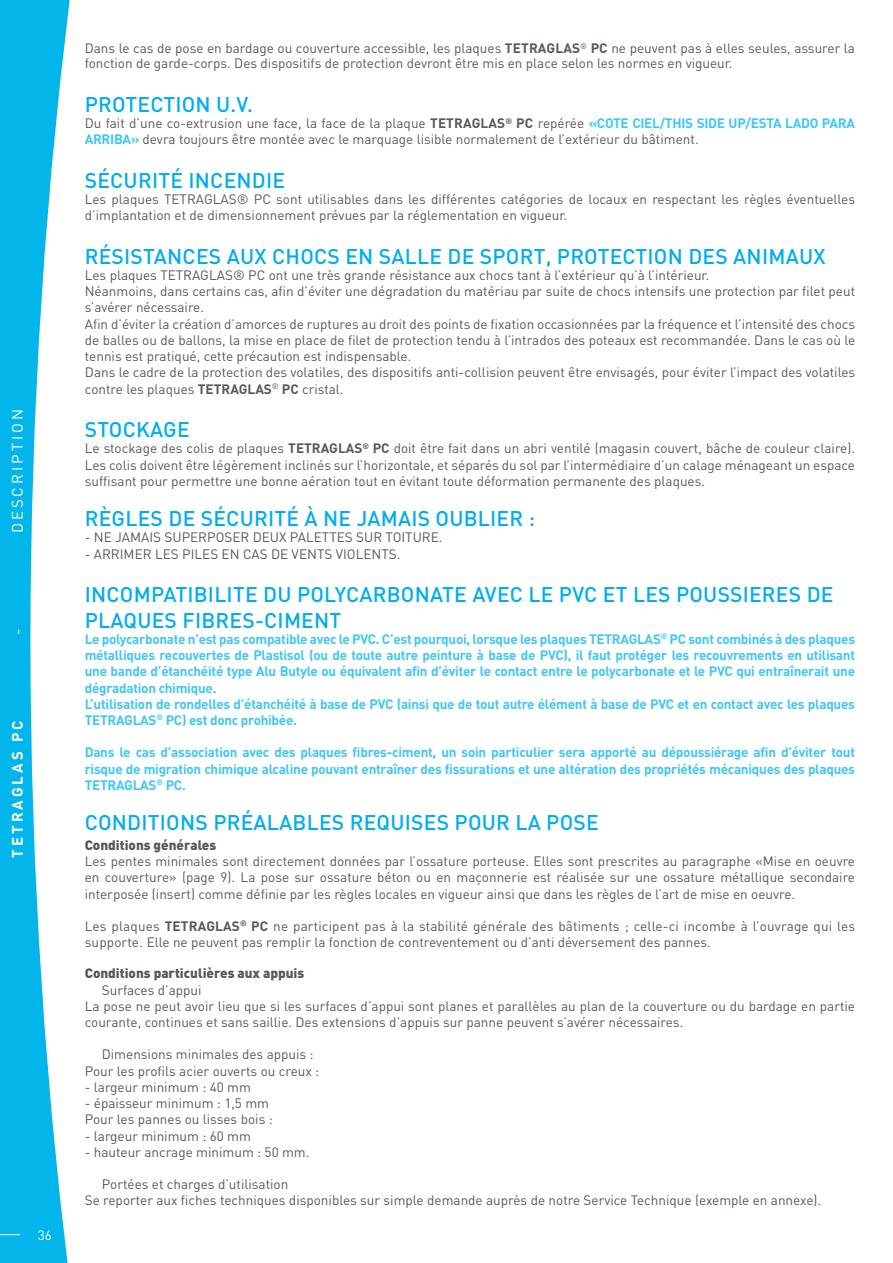
<style>
.page{position:relative;width:893px;height:1263px;background:#fff}
.page>*{position:absolute;margin:0;border:0;box-sizing:border-box;transform-origin:0 0}
.t1{font:500 21px/25.5px "DIN";letter-spacing:.01em;color:#00aeef}
.t2{font:15px "DIN";letter-spacing:.2em;color:#fff}
.t3{font:700 15px "DIN";letter-spacing:.2em;color:#fff}
.t4{font:13.5px/16.2px "DIN";color:#57585a}
.t5{font:700 13.5px/16.2px "DIN";letter-spacing:-.02em;color:#40c7f4}
.t6{font:900 13.5px "DIN";color:#57585a}
.t7{font:13.5px "DIN";color:#fff}
.s1{font-weight:700}
.s2{font-weight:700;color:#40c7f4}
</style>
<div class="page">
<svg style="left:0;top:0;width:70px;height:1262px;fill:#02b5eb"></svg>
<svg style="left:0;top:1233px;width:20px;height:1px"></svg>
<p class="t2" style="left:8px;top:533px;width:126px;rotate:-90deg">DESCRIPTION</p>
<p class="t2" style="left:8px;top:635px;width:8px;rotate:-90deg">-</p>
<p class="t3" style="left:7px;top:857px;width:139px;rotate:-90deg">TETRAGLAS PC</p>
<p class="t7" style="left:38px;top:1226px;width:16px">36</p>
<p class="t4" style="left:85px;top:41px;width:771px;line-height:15px">Dans le cas de pose en bardage ou couverture accessible, les plaques <span class="s1">TETRAGLAS</span><sup>®</sup> <span class="s1">PC</span> ne peuvent pas à elles seules, assurer la fonction de garde-corps. Des dispositifs de protection devront être mis en place selon les normes en vigueur.</p>
<h1 class="t1" style="left:85px;top:91px;width:169px">PROTECTION U.V.</h1>
<p class="t4" style="left:85px;top:115px;width:771px">Du fait d’une co-extrusion une face, la face de la plaque <span class="s1">TETRAGLAS</span><sup>®</sup> <span class="s1">PC</span> repérée <span class="s2">«COTE CIEL/THIS SIDE UP/ESTA LADO PARA<br>ARRIBA»</span> devra toujours être montée avec le marquage lisible normalement de l’extérieur du bâtiment.</p>
<h1 class="t1" style="left:85px;top:167px;width:202px">SÉCURITÉ INCENDIE</h1>
<p class="t4" style="left:85px;top:191px;width:771px">Les plaques TETRAGLAS® PC sont utilisables dans les différentes catégories de locaux en respectant les règles éventuelles d’implantation et de dimensionnement prévues par la réglementation en vigueur.</p>
<h1 class="t1" style="left:85px;top:243px;width:742px">RÉSISTANCES AUX CHOCS EN SALLE DE SPORT, PROTECTION DES ANIMAUX</h1>
<p class="t4" style="left:85px;top:267px;width:771px">Les plaques TETRAGLAS® PC ont une très grande résistance aux chocs tant à l’extérieur qu’à l’intérieur.<br>Néanmoins, dans certains cas, afin d’éviter une dégradation du matériau par suite de chocs intensifs une protection par filet peut s’avérer nécessaire.<br>Afin d’éviter la création d’amorces de ruptures au droit des points de fixation occasionnées par la fréquence et l’intensité des chocs de balles ou de ballons, la mise en place de filet de protection tendu à l’intrados des poteaux est recommandée. Dans le cas où le tennis est pratiqué, cette précaution est indispensable.<br>Dans le cadre de la protection des volatiles, des dispositifs anti-collision peuvent être envisagés, pour éviter l’impact des volatiles contre les plaques <span class="s1">TETRAGLAS</span><sup>®</sup> <span class="s1">PC</span> cristal.</p>
<h1 class="t1" style="left:85px;top:416px;width:106px">STOCKAGE</h1>
<p class="t4" style="left:85px;top:440px;width:771px;text-align:justify">Le stockage des colis de plaques <span class="s1">TETRAGLAS</span><sup>®</sup> <span class="s1">PC</span> doit être fait dans un abri ventilé (magasin couvert, bâche de couleur claire).<br>Les colis doivent être légèrement inclinés sur l’horizontale, et séparés du sol par l’intermédiaire d’un calage ménageant un espace suffisant pour permettre une bonne aération tout en évitant toute déformation permanente des plaques.</p>
<h1 class="t1" style="left:85px;top:505px;width:451px">RÈGLES DE SÉCURITÉ À NE JAMAIS OUBLIER :</h1>
<p class="t4" style="left:85px;top:529px;width:359px">- NE JAMAIS SUPERPOSER DEUX PALETTES SUR TOITURE.</p>
<p class="t4" style="left:85px;top:545px;width:317px">- ARRIMER LES PILES EN CAS DE VENTS VIOLENTS.</p>
<h1 class="t1" style="left:85px;top:581px;width:750px">INCOMPATIBILITE DU POLYCARBONATE AVEC LE PVC ET LES POUSSIERES DE<br>PLAQUES FIBRES-CIMENT</h1>
<p class="t5" style="left:85px;top:630px;width:771px">Le polycarbonate n’est pas compatible avec le PVC. C’est pourquoi, lorsque les plaques TETRAGLAS<sup>®</sup> PC sont combinés à des plaques métalliques recouvertes de Plastisol (ou de toute autre peinture à base de PVC), il faut protéger les recouvrements en utilisant une bande d’étanchéité type Alu Butyle ou équivalent afin d’éviter le contact entre le polycarbonate et le PVC qui entraînerait une dégradation chimique.<br>L’utilisation de rondelles d’étanchéité à base de PVC (ainsi que de tout autre élément à base de PVC et en contact avec les plaques TETRAGLAS<sup>®</sup> PC) est donc prohibée.</p>
<p class="t5" style="left:85px;top:743px;width:771px;text-align:justify">Dans le cas d’association avec des plaques fibres-ciment, un soin particulier sera apporté au dépoussiérage afin d’éviter tout risque de migration chimique alcaline pouvant entraîner des fissurations et une altération des propriétés mécaniques des plaques TETRAGLAS<sup>®</sup> PC.</p>
<h1 class="t1" style="left:85px;top:809px;width:515px">CONDITIONS PRÉALABLES REQUISES POUR LA POSE</h1>
<p class="t6" style="left:85px;top:835px;width:133px">Conditions générales</p>
<p class="t4" style="left:85px;top:852px;width:771px;text-align:justify">Les pentes minimales sont directement données par l’ossature porteuse. Elles sont prescrites au paragraphe «Mise en oeuvre en couverture» (page 9). La pose sur ossature béton ou en maçonnerie est réalisée sur une ossature métallique secondaire interposée (insert) comme définie par les règles locales en vigueur ainsi que dans les règles de l’art de mise en oeuvre.</p>
<p class="t4" style="left:85px;top:917px;width:771px">Les plaques <span class="s1">TETRAGLAS</span><sup>®</sup> <span class="s1">PC</span> ne participent pas à la stabilité générale des bâtiments ; celle-ci incombe à l’ouvrage qui les supporte. Elle ne peuvent pas remplir la fonction de contreventement ou d’anti déversement des pannes.</p>
<p class="t6" style="left:85px;top:964px;width:221px">Conditions particulières aux appuis</p>
<p class="t4" style="left:85px;top:981px;width:771px;text-indent:17px">Surfaces d’appui<br>La pose ne peut avoir lieu que si les surfaces d’appui sont planes et parallèles au plan de la couverture ou du bardage en partie courante, continues et sans saillie. Des extensions d’appuis sur panne peuvent s’avérer nécessaires.</p>
<p class="t4" style="left:85px;top:1045px;width:236px;text-indent:17px">Dimensions minimales des appuis :<br>Pour les profils acier ouverts ou creux :</p>
<p class="t4" style="left:85px;top:1078px;width:168px">- largeur minimum : 40 mm</p>
<p class="t4" style="left:85px;top:1094px;width:189px">- épaisseur minimum : 1,5 mm<br>Pour les pannes ou lisses bois :</p>
<p class="t4" style="left:85px;top:1126px;width:168px">- largeur minimum : 60 mm</p>
<p class="t4" style="left:85px;top:1143px;width:226px">- hauteur ancrage minimum : 50 mm.</p>
<p class="t4" style="left:85px;top:1175px;width:737px;text-indent:17px">Portées et charges d’utilisation<br>Se reporter aux fiches techniques disponibles sur simple demande auprès de notre Service Technique (exemple en annexe).</p>
</div>
